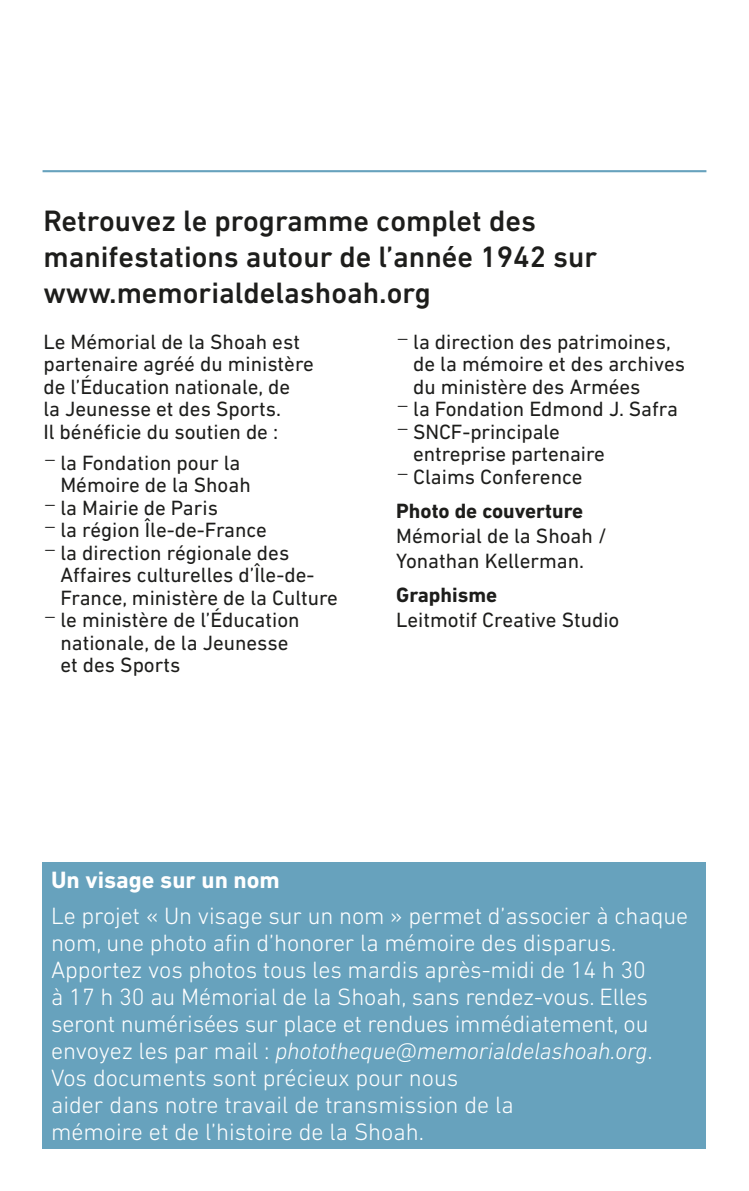
<style>
.page{position:relative;width:749px;height:1191px;background:#fff}
.page>*{position:absolute;margin:0;border:0;box-sizing:border-box;transform-origin:0 0}
.t1{font:500 30px/36px "DIN Next LT Pro";color:#1d1d1b}
.t2{font:300 24px/27px "DIN Next LT Pro";letter-spacing:-.005em;color:#fff}
.t3{font:700 24px "DIN Next LT Pro";color:#fff}
.t4{font:21px/22.5px "DIN Next LT Pro";color:#1d1d1b}
.t5{font:700 21px/33.6px "DIN Next LT Pro";color:#1d1d1b}
.s1{font-weight:200;font-size:36px}
.s2{font-weight:400}
.s3{font-style:italic}
</style>
<div class="page">
<hr style="left:43px;top:170px;width:663px;height:2px;background:#67a2bd">
<div style="left:43px;top:862px;width:662px;height:286px;background:#67a2bd"></div>
<h1 class="t1" style="left:43px;top:202px;width:555px">Retrouvez le programme complet des manifestations autour de l’année 1942 sur www.memorialdelashoah.org</h1>
<p class="t4" style="left:43px;top:330px;width:272px">Le Mémorial de la Shoah est partenaire agréé du ministère de l’Éducation nationale, de<br>la Jeunesse et des Sports.<br>Il bénéficie du soutien de :</p>
<p class="t4" style="left:60px;top:451px;width:192px;text-indent:-17px"><span class="s1">-</span> la Fondation pour la<br>Mémoire de la Shoah</p>
<p class="t4" style="left:43px;top:496px;width:176px"><span class="s1">-</span> la Mairie de Paris</p>
<p class="t4" style="left:43px;top:519px;width:225px"><span class="s1">-</span> la région Île-de-France</p>
<p class="t4" style="left:60px;top:541px;width:279px;text-indent:-17px"><span class="s1">-</span> la direction régionale des<br>Affaires culturelles d’Île-de-<br>France, ministère de la Culture</p>
<p class="t4" style="left:60px;top:609px;width:240px;text-indent:-17px"><span class="s1">-</span> le ministère de l’Éducation nationale, de la Jeunesse et des Sports</p>
<p class="t4" style="left:413px;top:330px;width:273px;text-indent:-17px"><span class="s1">-</span> la direction des patrimoines, de la mémoire et des archives du ministère des Armées</p>
<p class="t4" style="left:396px;top:398px;width:283px"><span class="s1">-</span> la Fondation Edmond J. Safra</p>
<p class="t4" style="left:413px;top:420px;width:193px;text-indent:-17px"><span class="s1">-</span> SNCF-principale entreprise partenaire</p>
<p class="t5" style="left:396px;top:460px;width:189px"><span class="s1">-</span> <span class="s2">Claims Conference<br></span>Photo de couverture</p>
<p class="t4" style="left:396px;top:523px;width:212px;line-height:25.2px">Mémorial de la Shoah /<br>Yonathan Kellerman.</p>
<p class="t5" style="left:396px;top:578px;width:102px">Graphisme</p>
<p class="t4" style="left:396px;top:608px;width:225px">Leitmotif Creative Studio</p>
<p class="t3" style="left:51px;top:866px;width:230px">Un visage sur un nom</p>
<p class="t2" style="left:51px;top:902px;width:638px">Le projet « Un visage sur un nom » permet d’associer à chaque nom, une photo afin d’honorer la mémoire des disparus.<br>Apportez vos photos tous les mardis après-midi de 14 h 30<br>à 17 h 30 au Mémorial de la Shoah, sans rendez-vous. Elles seront numérisées sur place et rendues immédiatement, ou envoyez les par mail : <span class="s3">phototheque@memorialdelashoah.org</span>.<br>Vos documents sont précieux pour nous<br>aider dans notre travail de transmission de la<br>mémoire et de l’histoire de la Shoah.</p>
</div>
